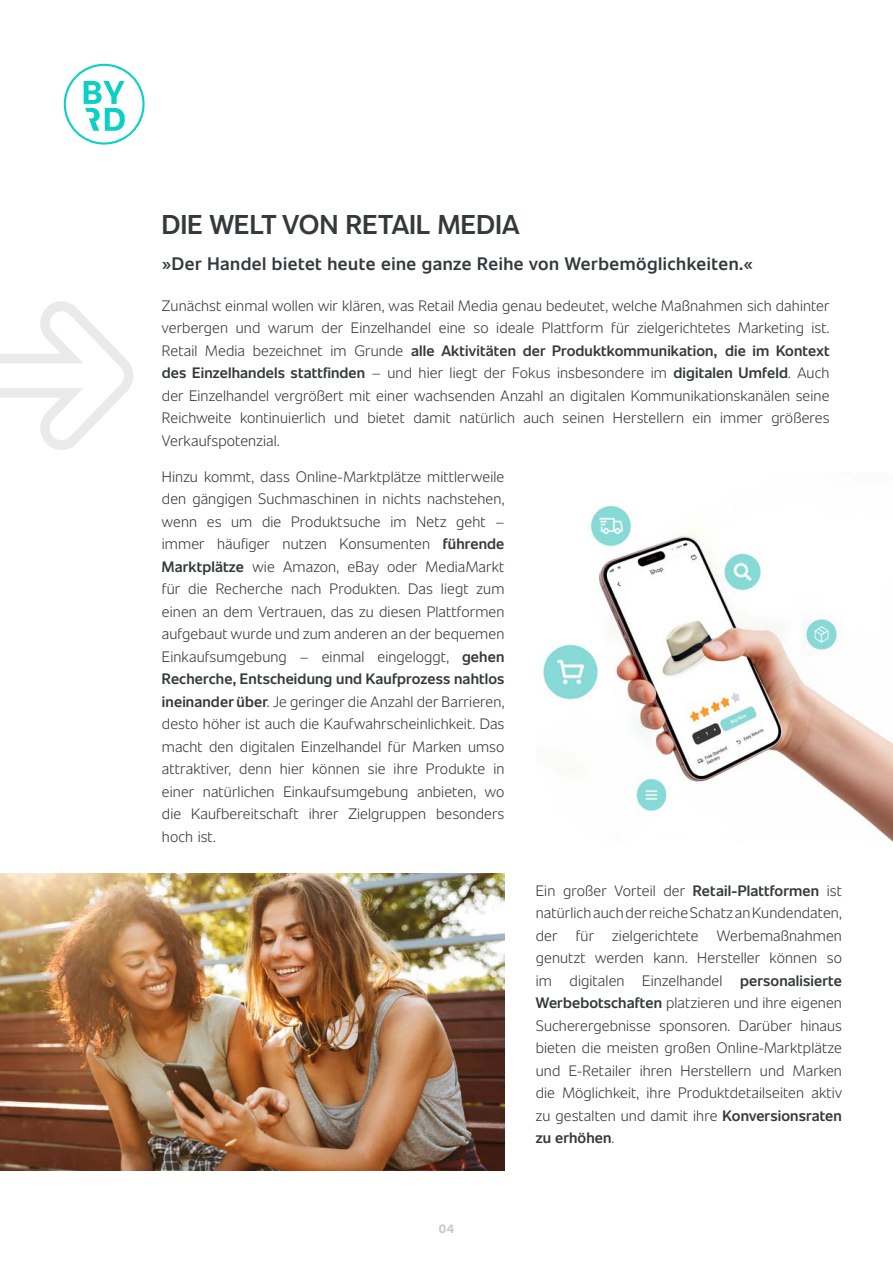
<style>
.page{position:relative;width:893px;height:1263px;background:#fff}
.page>*{position:absolute;margin:0;border:0;box-sizing:border-box;transform-origin:0 0}
.t1{font:600 27px "Unitext";letter-spacing:.01em;color:#34393b}
.t2{font:600 18px "Unitext";letter-spacing:.025em;color:#34393b}
.t3{font:300 15px/22.5px "Unitext";letter-spacing:.005em;color:#34393b;text-align:justify}
.t4{font:700 12px "Unitext";color:#cac9c9}
.s1{font-weight:600}
</style>
<div class="page">
<img style="left:542px;top:505px;width:351px;height:337px">
<svg style="left:0;top:301px;width:133px;height:149px"></svg>
<svg style="left:64px;top:64px;width:81px;height:81px"></svg>
<img style="left:0;top:873px;width:504px;height:297px">
<h1 class="t1" style="left:162px;top:205px;width:359px">DIE WELT VON RETAIL MEDIA</h1>
<p class="t2" style="left:162px;top:251px;width:593px">»Der Handel bietet heute eine ganze Reihe von Werbemöglichkeiten.«</p>
<p class="t3" style="left:162px;top:293px;width:669px">Zunächst einmal wollen wir klären, was Retail Media genau bedeutet, welche Maßnahmen sich dahinter verbergen und warum der Einzelhandel eine so ideale Plattform für zielgerichtetes Marketing ist.<br>Retail Media bezeichnet im Grunde <span class="s1">alle Aktivitäten der Produktkommunikation, die im Kontext des Einzelhandels stattfinden</span> – und hier liegt der Fokus insbesondere im <span class="s1">digitalen Umfeld</span>. Auch der Einzelhandel vergrößert mit einer wachsenden Anzahl an digitalen Kommunikationskanälen seine Reichweite kontinuierlich und bietet damit natürlich auch seinen Herstellern ein immer größeres Verkaufspotenzial.</p>
<p class="t3" style="left:162px;top:464px;width:344px">Hinzu kommt, dass Online-Marktplätze mittlerweile den gängigen Suchmaschinen in nichts nachstehen, wenn es um die Produktsuche im Netz geht – immer häufiger nutzen Konsumenten <span class="s1">führende Marktplätze</span> wie Amazon, eBay oder MediaMarkt für die Recherche nach Produkten. Das liegt zum einen an dem Vertrauen, das zu diesen Plattformen aufgebaut wurde und zum anderen an der bequemen Einkaufsumgebung – einmal eingeloggt, <span class="s1">gehen Recherche, Entscheidung und Kaufprozess nahtlos ineinander über</span>. Je geringer die Anzahl der Barrieren, desto höher ist auch die Kaufwahrscheinlichkeit. Das macht den digitalen Einzelhandel für Marken umso attraktiver, denn hier können sie ihre Produkte in einer natürlichen Einkaufsumgebung anbieten, wo die Kaufbereitschaft ihrer Zielgruppen besonders hoch ist.</p>
<p class="t4" style="left:439px;top:1220px;width:17px">04</p>
<p class="t3" style="left:536px;top:878px;width:308px">Ein großer Vorteil der <span class="s1">Retail-Plattformen</span> ist natürlich auch der reiche Schatz an Kundendaten, der für zielgerichtete Werbemaßnahmen genutzt werden kann. Hersteller können so im digitalen Einzelhandel <span class="s1">personalisierte Werbebotschaften</span> platzieren und ihre eigenen Sucherergebnisse sponsoren. Darüber hinaus bieten die meisten großen Online-Marktplätze und E-Retailer ihren Herstellern und Marken die Möglichkeit, ihre Produktdetailseiten aktiv zu gestalten und damit ihre <span class="s1">Konversionsraten zu erhöhen</span>.</p>
</div>
